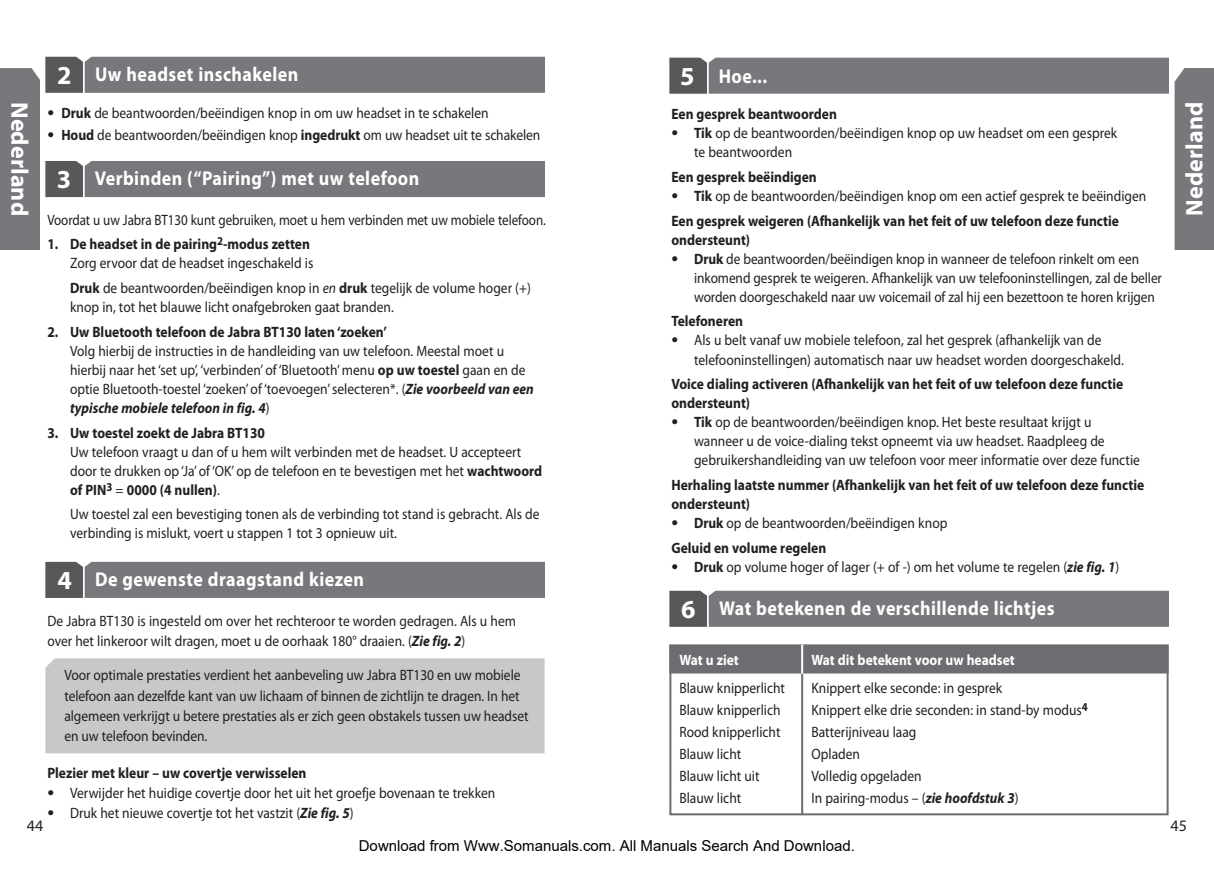
<style>
.page{position:relative;width:1214px;height:874px;background:#fff}
.page>*{position:absolute;margin:0;border:0;box-sizing:border-box;transform-origin:0 0}
.t1{font:700 24px "Myriad Pro";letter-spacing:.005em;color:#fff}
.t2{font:700 20px "Myriad Pro";letter-spacing:.025em;color:#fff;scale:.9 1}
.t3{font:16px "Myriad Pro";color:#231f20}
.t4{font:15px/19px "Myriad Pro";color:#231f20;scale:.9 1}
.t5{font:700 15px/19px "Myriad Pro";color:#231f20;scale:.9 1}
.t6{font:15px/19px "Myriad Pro";color:#231f20;scale:.89 1}
.t7{font:15px "Myriad Pro";color:#231f20;scale:.87 1}
.t8{font:15px "Arial";color:#000}
.t9{font:700 15px "Myriad Pro";color:#fff;scale:.9 1}
.s1{font-size:26px}
.s2{font-size:24px}
.s3{font-weight:700}
.s4{font-weight:400;font-size:24px}
.s5{font-weight:400}
.s6{font-weight:700;font-style:italic}
.s7{font-style:italic}
</style>
<div class="page">
<div style="left:0;top:68px;width:39px;height:181px;background:#76787b"></div>
<div style="left:1174px;top:68px;width:39px;height:181px;background:#76787b"></div>
<div style="left:45px;top:658px;width:499px;height:95px;background:#c7c8ca"></div>
<svg style="left:45px;top:597px;width:499px;height:1px"></svg>
<svg style="left:45px;top:561px;width:499px;height:36px;background:#77797c"></svg>
<svg style="left:669px;top:58px;width:499px;height:36px;background:#75777a"></svg>
<svg style="left:45px;top:161px;width:499px;height:36px;background:#747679"></svg>
<svg style="left:45px;top:57px;width:499px;height:36px;background:#757779"></svg>
<svg style="left:669px;top:626px;width:499px;height:1px"></svg>
<svg style="left:669px;top:590px;width:499px;height:36px;background:#77797c"></svg>
<div style="left:669px;top:644px;width:499px;height:170px;border:2px solid #6c6d70"></div>
<hr style="left:801px;top:645px;width:2px;height:169px;background:#6c6d70">
<div style="left:670px;top:645px;width:497px;height:27px;background:#6c6d70"></div>
<div style="left:669px;top:644px;width:499px;height:29px;border:2px solid #6c6d70"></div>
<hr style="left:801px;top:644px;width:2px;height:29px;background:#fff">
<h2 class="t2" style="left:57px;top:63px;width:269px"><span class="s1">2</span> Uw headset inschakelen</h2>
<p class="t4" style="left:47px;top:104px;width:491px"><span class="s2">•</span> <span class="s3">Druk</span> de beantwoorden/beëindigen knop in om uw headset in te schakelen</p>
<p class="t4" style="left:47px;top:125px;width:549px"><span class="s2">•</span> <span class="s3">Houd</span> de beantwoorden/beëindigen knop <span class="s3">ingedrukt</span> om uw headset uit te schakelen</p>
<h2 class="t2" style="left:680px;top:65px;width:98px"><span class="s1">5</span> Hoe...</h2>
<h1 class="t1" style="left:33px;top:102px;width:115px;rotate:90deg">Nederland</h1>
<p class="t5" style="left:671px;top:105px;width:185px">Een gesprek beantwoorden</p>
<p class="t4" style="left:694px;top:124px;width:471px;text-indent:-23px"><span class="s2">•</span> <span class="s3">Tik</span> op de beantwoorden/beëindigen knop op uw headset om een gesprek te beantwoorden</p>
<p class="t5" style="left:671px;top:167px;width:163px">Een gesprek beëindigen</p>
<p class="t5" style="left:671px;top:184px;width:529px;line-height:24.6px"><span class="s4">•</span> Tik <span class="s5">op de beantwoorden/beëindigen knop om een actief gesprek te beëindigen<br></span>Een gesprek weigeren (Afhankelijk van het feit of uw telefoon deze functie</p>
<p class="t5" style="left:671px;top:230px;width:89px">ondersteunt)</p>
<p class="t6" style="left:694px;top:249px;width:527px;text-indent:-23px"><span class="s2">•</span> <span class="s3">Druk</span> de beantwoorden/beëindigen knop in wanneer de telefoon rinkelt om een inkomend gesprek te weigeren. Afhankelijk van uw telefooninstellingen, zal de beller worden doorgeschakeld naar uw voicemail of zal hij een bezettoon te horen krijgen</p>
<p class="t5" style="left:671px;top:312px;width:81px">Telefoneren</p>
<p class="t4" style="left:694px;top:331px;width:479px;text-indent:-23px"><span class="s2">•</span> Als u belt vanaf uw mobiele telefoon, zal het gesprek (afhankelijk van de telefooninstellingen) automatisch naar uw headset worden doorgeschakeld.</p>
<p class="t5" style="left:671px;top:374px;width:503px">Voice dialing activeren (Afhankelijk van het feit of uw telefoon deze functie ondersteunt)</p>
<p class="t4" style="left:694px;top:413px;width:497px;text-indent:-23px"><span class="s2">•</span> <span class="s3">Tik</span> op de beantwoorden/beëindigen knop. Het beste resultaat krijgt u wanneer u de voice-dialing tekst opneemt via uw headset. Raadpleeg de gebruikershandleiding van uw telefoon voor meer informatie over deze functie</p>
<p class="t5" style="left:671px;top:475px;width:527px">Herhaling laatste nummer (Afhankelijk van het feit of uw telefoon deze functie ondersteunt)</p>
<p class="t4" style="left:671px;top:510px;width:308px;line-height:24.6px"><span class="s2">•</span> <span class="s3">Druk</span> op de beantwoorden/beëindigen knop<br><span class="s3">Geluid en volume regelen</span></p>
<p class="t4" style="left:671px;top:557px;width:499px"><span class="s2">•</span> <span class="s3">Druk</span> op volume hoger of lager (+ of -) om het volume te regelen (<span class="s6">zie fig. 1</span>)</p>
<h2 class="t2" style="left:57px;top:167px;width:404px"><span class="s1">3</span> Verbinden (“Pairing”) met uw telefoon</h2>
<p class="t7" style="left:47px;top:211px;width:574px">Voordat u uw Jabra BT130 kunt gebruiken, moet u hem verbinden met uw mobiele telefoon.</p>
<p class="t4" style="left:47px;top:235px;width:297px;text-align:right"><span class="s3">1. De headset in de pairing</span><sup>2</sup><span class="s3">-modus zetten<br></span>Zorg ervoor dat de headset ingeschakeld is</p>
<p class="t4" style="left:70px;top:278px;width:513px"><span class="s3">Druk</span> de beantwoorden/beëindigen knop in <span class="s7">en</span> <span class="s3">druk</span> tegelijk de volume hoger (+) knop in, tot het blauwe licht onafgebroken gaat branden.</p>
<p class="t5" style="left:47px;top:322px;width:379px">2. Uw Bluetooth telefoon de Jabra BT130 laten ‘zoeken’</p>
<p class="t4" style="left:70px;top:341px;width:517px">Volg hierbij de instructies in de handleiding van uw telefoon. Meestal moet u hierbij naar het ‘set up’, ‘verbinden’ of ‘Bluetooth’ menu <span class="s3">op uw toestel</span> gaan en de optie Bluetooth-toestel ‘zoeken’ of ‘toevoegen’ selecteren*. (<span class="s6">Zie voorbeeld van een typische mobiele telefoon in fig. 4</span>)</p>
<p class="t5" style="left:47px;top:423px;width:243px">3. Uw toestel zoekt de Jabra BT130</p>
<p class="t4" style="left:70px;top:442px;width:526px">Uw telefoon vraagt u dan of u hem wilt verbinden met de headset. U accepteert door te drukken op ‘Ja’ of ‘OK’ op de telefoon en te bevestigen met het <span class="s3">wachtwoord of PIN</span><sup>3</sup> = <span class="s3">0000 (4 nullen)</span>.</p>
<p class="t4" style="left:70px;top:504px;width:523px">Uw toestel zal een bevestiging tonen als de verbinding tot stand is gebracht. Als de verbinding is mislukt, voert u stappen 1 tot 3 opnieuw uit.</p>
<h2 class="t2" style="left:58px;top:567px;width:342px"><span class="s1">4</span> De gewenste draagstand kiezen</h2>
<p class="t4" style="left:47px;top:611px;width:522px;line-height:20px">De Jabra BT130 is ingesteld om over het rechteroor te worden gedragen. Als u hem over het linkeroor wilt dragen, moet u de oorhaak 180° draaien. (<span class="s6">Zie fig. 2</span>)</p>
<p class="t4" style="left:64px;top:665px;width:517px;line-height:20px">Voor optimale prestaties verdient het aanbeveling uw Jabra BT130 en uw mobiele telefoon aan dezelfde kant van uw lichaam of binnen de zichtlijn te dragen. In het algemeen verkrijgt u betere prestaties als er zich geen obstakels tussen uw headset en uw telefoon bevinden.</p>
<p class="t5" style="left:47px;top:762px;width:289px">Plezier met kleur – uw covertje verwisselen</p>
<p class="t4" style="left:47px;top:783px;width:499px"><span class="s2">•</span> Verwijder het huidige covertje door het uit het groefje bovenaan te trekken</p>
<p class="t4" style="left:47px;top:803px;width:341px"><span class="s2">•</span> Druk het nieuwe covertje tot het vastzit (<span class="s6">Zie fig. 5</span>)</p>
<h2 class="t2" style="left:681px;top:597px;width:416px"><span class="s1">6</span> Wat betekenen de verschillende lichtjes</h2>
<p class="t9" style="left:679px;top:651px;width:67px">Wat u ziet</p>
<p class="t9" style="left:811px;top:651px;width:227px">Wat dit betekent voor uw headset</p>
<p class="t4" style="left:679px;top:678px;width:119px">Blauw knipperlicht</p>
<p class="t4" style="left:811px;top:678px;width:213px">Knippert elke seconde: in gesprek</p>
<p class="t4" style="left:679px;top:700px;width:114px">Blauw knipperlich</p>
<p class="t4" style="left:811px;top:700px;width:308px">Knippert elke drie seconden: in stand-by modus<sup>4</sup></p>
<p class="t4" style="left:679px;top:722px;width:114px">Rood knipperlicht</p>
<p class="t4" style="left:811px;top:722px;width:118px">Batterijniveau laag</p>
<p class="t4" style="left:679px;top:744px;width:70px">Blauw licht</p>
<p class="t4" style="left:811px;top:744px;width:55px">Opladen</p>
<p class="t4" style="left:679px;top:766px;width:90px">Blauw licht uit</p>
<p class="t4" style="left:811px;top:766px;width:124px">Volledig opgeladen</p>
<p class="t4" style="left:679px;top:788px;width:70px">Blauw licht</p>
<p class="t4" style="left:811px;top:788px;width:231px">In pairing-modus – (<span class="s6">zie hoofdstuk 3</span>)</p>
<p class="t8" style="left:359px;top:836px;width:497px">Download from Www.Somanuals.com. All Manuals Search And Download.</p>
<p class="t3" style="left:27px;top:816px;width:18px">44</p>
<h1 class="t1" style="left:1180px;top:216px;width:115px;rotate:-90deg">Nederland</h1>
<p class="t3" style="left:1170px;top:816px;width:18px">45</p>
</div>
